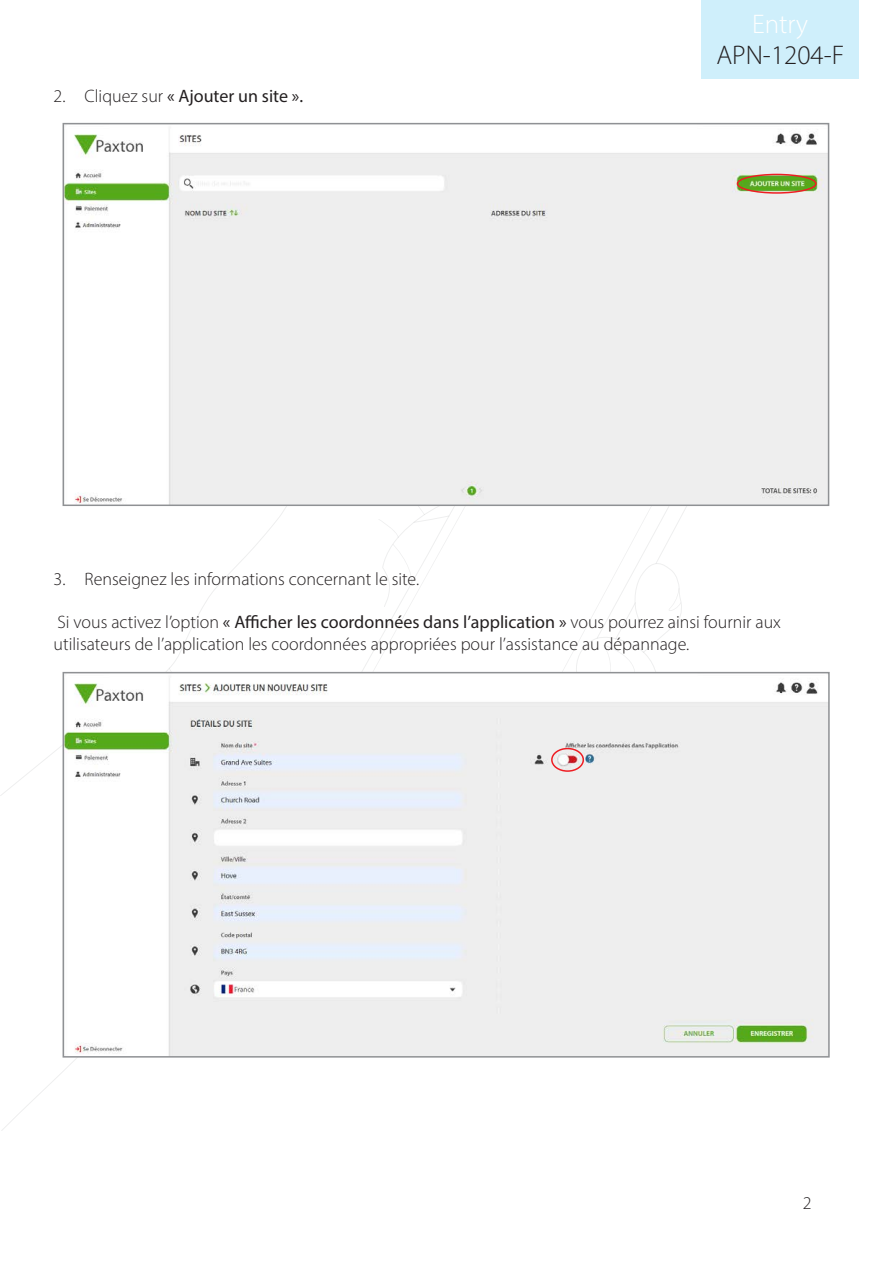
<style>
.page{position:relative;width:893px;height:1263px;background:#fff}
.page>*{position:absolute;margin:0;border:0;box-sizing:border-box;transform-origin:0 0}
.t1{font:300 27px "Myriad Pro";color:#231f20}
.t2{font:300 27px "Myriad Pro";color:#fff}
.Text{font:300 18px/21.6px "Myriad Pro";color:#231f20}
.t3{font:18px "Myriad Pro";color:#231f20}
.s1{font-weight:300}
.s2{font-weight:400}
</style>
<div class="page">
<svg style="left:169px;top:506px;width:585px;height:166px"></svg>
<svg style="left:1px;top:805px;width:605px;height:326px"></svg>
<div style="left:702px;top:0;width:157px;height:79px;background:#cfeffb"></div>
<img style="left:66px;top:132px;width:760px;height:371px">
<div style="left:63px;top:123px;width:766px;height:383px;border:2px solid #8f9194"></div>
<img style="left:66px;top:678px;width:761px;height:376px">
<div style="left:63px;top:672px;width:767px;height:385px;border:2px solid #8f9194"></div>
<div style="left:737px;top:174px;width:80px;height:20px;border:2px solid #ee1d23;border-radius:50%"></div>
<div style="left:551px;top:748px;width:33px;height:24px;border:2px solid #ee1d23;border-radius:50%"></div>
<h1 class="t2" style="left:752px;top:8px;width:58px">Entry</h1>
<p class="t3" style="left:54px;top:85px;width:251px"><span class="s1">2. Cliquez sur</span> « Ajouter un site ».</p>
<h1 class="t1" style="left:716px;top:39px;width:129px">APN-1204-F</h1>
<p class="Text" style="left:54px;top:568px;width:367px">3. Renseignez les informations concernant le site.</p>
<p class="Text" style="left:54px;top:611px;width:729px">Si vous activez l’option <span class="s2">« Afficher les coordonnées dans l’application »</span> vous pourrez ainsi fournir aux utilisateurs de l’application les coordonnées appropriées pour l’assistance au dépannage.</p>
<p class="Text" style="left:803px;top:1192px;width:10px">2</p>
</div>
